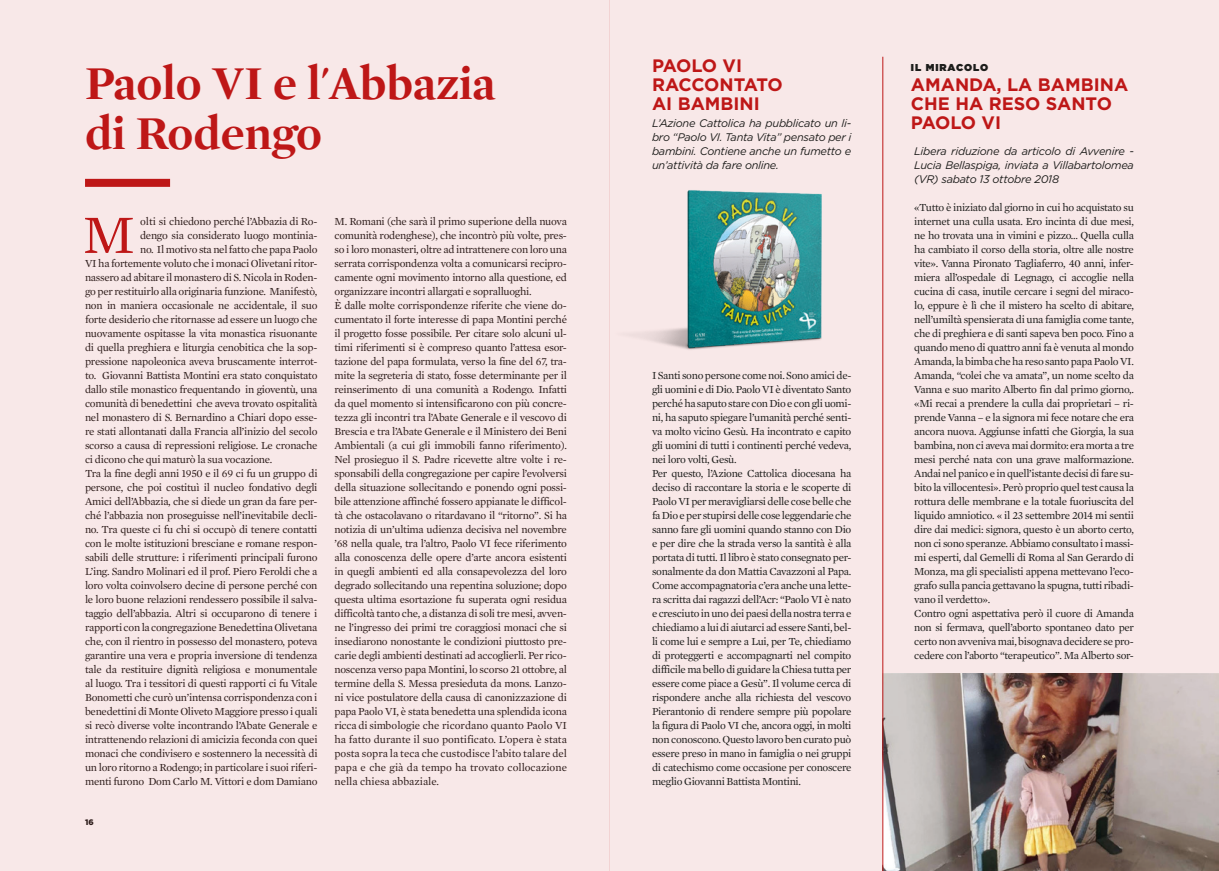
<style>
.page{position:relative;width:1219px;height:871px;background:#fff}
.page>*{position:absolute;margin:0;border:0;box-sizing:border-box;transform-origin:0 0}
.t1{font:55px "Mercury Text G1";color:#be1717}
.t2{font:700 48px "Mercury Display";color:#be1717}
.t3{font:700 18px/19px "Gotham";color:#be1717}
.t4{font:700 18px "Gotham";letter-spacing:-.02em;color:#be1717}
.t5{font:11px/14px "Mercury Text G1";letter-spacing:-.025em;color:#1d1d1b;text-align:justify}
.t6{font:italic 11px/14px "Gotham";letter-spacing:-.025em;color:#1d1d1b;text-align:justify}
.t7{font:900 10px "Gotham";letter-spacing:.09em;color:#1d1d1b}
.t8{font:900 8px "Gotham";color:#1d1d1b}
</style>
<div class="page">
<div style="left:609px;top:0;width:610px;height:870px;background:#f8e8e8"></div>
<div style="left:0;top:0;width:609px;height:870px;background:#f8e8e8"></div>
<img style="left:637px;top:190px;width:185px;height:160px">
<img style="left:883px;top:673px;width:336px;height:197px">
<hr style="left:882px;top:57px;width:1px;height:813px;background:#be1717">
<p class="t2" style="left:85px;top:55px;width:412px">Paolo VI e l'Abbazia</p>
<p class="t2" style="left:85px;top:105px;width:239px">di Rodengo</p>
<p class="t1" style="left:82px;top:202px;width:54px">M</p>
<p class="t5" style="left:140px;top:214px;width:179px">olti si chiedono perché l’Abbazia di Ro-</p>
<p class="t5" style="left:140px;top:228px;width:179px">dengo sia considerato luogo montinia-</p>
<p class="t5" style="left:140px;top:242px;width:179px">no. Il motivo sta nel fatto che papa Paolo</p>
<p class="t5" style="left:85px;top:256px;width:234px">VI ha fortemente voluto che i monaci Olivetani ritor-</p>
<p class="t5" style="left:85px;top:270px;width:234px">nassero ad abitare il monastero di S. Nicola in Roden-</p>
<p class="t5" style="left:85px;top:284px;width:234px">go per restituirlo alla originaria funzione. Manifestò,</p>
<p class="t5" style="left:85px;top:298px;width:234px">non in maniera occasionale ne accidentale, il suo</p>
<p class="t5" style="left:85px;top:312px;width:234px">forte desiderio che ritornasse ad essere un luogo che</p>
<p class="t5" style="left:85px;top:326px;width:234px">nuovamente ospitasse la vita monastica risuonante</p>
<p class="t5" style="left:85px;top:340px;width:234px">di quella preghiera e liturgia cenobitica che la sop-</p>
<p class="t5" style="left:85px;top:354px;width:234px">pressione napoleonica aveva bruscamente interrot-</p>
<p class="t5" style="left:85px;top:368px;width:234px">to. Giovanni Battista Montini era stato conquistato</p>
<p class="t5" style="left:85px;top:382px;width:234px">dallo stile monastico frequentando in gioventù, una</p>
<p class="t5" style="left:85px;top:396px;width:234px">comunità di benedettini che aveva trovato ospitalità</p>
<p class="t5" style="left:85px;top:410px;width:234px">nel monastero di S. Bernardino a Chiari dopo esse-</p>
<p class="t5" style="left:85px;top:424px;width:234px">re stati allontanati dalla Francia all’inizio del secolo</p>
<p class="t5" style="left:85px;top:438px;width:234px">scorso a causa di repressioni religiose. Le cronache</p>
<p class="t5" style="left:85px;top:452px;width:189px">ci dicono che qui maturò la sua vocazione.</p>
<p class="t5" style="left:85px;top:466px;width:234px">Tra la fine degli anni 1950 e il 69 ci fu un gruppo di persone, che poi costituì il nucleo fondativo degli Amici dell’Abbazia, che si diede un gran da fare per&shy;ché l’abbazia non proseguisse nell’inevitabile decli&shy;no. Tra queste ci fu chi si occupò di tenere contatti con le molte istituzioni bresciane e romane respon&shy;sabili delle strutture: i riferimenti principali furono L’ing. Sandro Molinari ed il prof. Piero Feroldi che a loro volta coinvolsero decine di persone perché con le loro buone relazioni rendessero possibile il salva&shy;taggio dell’abbazia. Altri si occuparono di tenere i rapporti con la congregazione Benedettina Olivetana che, con il rientro in possesso del monastero, poteva garantire una vera e propria inversione di tendenza tale da restituire dignità religiosa e monumentale al luogo. Tra i tessitori di questi rapporti ci fu Vitale Bonometti che curò un’intensa corrispondenza con i benedettini di Monte Oliveto Maggiore presso i quali si recò diverse volte incontrando l’Abate Generale e intrattenendo relazioni di amicizia feconda con quei monaci che condivisero e sostennero la necessità di un loro ritorno a Rodengo; in particolare i suoi riferi&shy;menti furono Dom Carlo M. Vittori e dom Damiano</p>
<p class="t8" style="left:85px;top:816px;width:10px">16</p>
<p class="t5" style="left:334px;top:214px;width:234px">M. Romani (che sarà il primo superione della nuova comunità rodenghese), che incontrò più volte, pres&shy;so i loro monasteri, oltre ad intrattenere con loro una serrata corrispondenza volta a comunicarsi recipro&shy;camente ogni movimento intorno alla questione, ed organizzare incontri allargati e sopralluoghi.</p>
<p class="t5" style="left:334px;top:298px;width:234px">È dalle molte corrispondenze riferite che viene do&shy;cumentato il forte interesse di papa Montini perché il progetto fosse possibile. Per citare solo alcuni ul&shy;timi riferimenti si è compreso quanto l’attesa esor&shy;tazione del papa formulata, verso la fine del 67, tra&shy;mite la segreteria di stato, fosse determinante per il reinserimento di una comunità a Rodengo. Infatti da quel momento si intensificarono con più concre&shy;tezza gli incontri tra l’Abate Generale e il vescovo di Brescia e tra l’Abate Generale e il Ministero dei Beni Ambientali (a cui gli immobili fanno riferimento).<br>Nel prosieguo il S. Padre ricevette altre volte i re&shy;sponsabili della congregazione per capire l’evolversi della situazione sollecitando e ponendo ogni possi&shy;bile attenzione affinché fossero appianate le difficol&shy;tà che ostacolavano o ritardavano il “ritorno”. Si ha notizia di un’ultima udienza decisiva nel novembre ’68 nella quale, tra l’altro, Paolo VI fece riferimento alla conoscenza delle opere d’arte ancora esistenti in quegli ambienti ed alla consapevolezza del loro degrado sollecitando una repentina soluzione; dopo questa ultima esortazione fu superata ogni residua difficoltà tanto che, a distanza di soli tre mesi, avven&shy;ne l’ingresso dei primi tre coraggiosi monaci che si insediarono nonostante le condizioni piuttosto pre&shy;carie degli ambienti destinati ad accoglierli. Per rico&shy;noscenza verso papa Montini, lo scorso 21 ottobre, al termine della S. Messa presieduta da mons. Lanzo&shy;ni vice postulatore della causa di canonizzazione di papa Paolo VI, è stata benedetta una splendida icona ricca di simbologie che ricordano quanto Paolo VI ha fatto durante il suo pontificato. L’opera è stata posta sopra la teca che custodisce l’abito talare del papa e che già da tempo ha trovato collocazione nella chiesa abbaziale.</p>
<p class="t3" style="left:652px;top:56px;width:92px">PAOLO VI</p>
<p class="t4" style="left:652px;top:72px;width:132px">RACCONTATO</p>
<p class="t3" style="left:652px;top:94px;width:109px">AI BAMBINI</p>
<p class="t6" style="left:652px;top:116px;width:201px">L’Azione Cattolica ha pubblicato un li&shy;bro “Paolo VI. Tanta Vita” pensato per i bambini. Contiene anche un fumetto e un’attività da fare online.</p>
<p class="t5" style="left:652px;top:368px;width:201px">I Santi sono persone come noi. Sono amici de&shy;gli uomini e di Dio. Paolo VI è diventato Santo perché ha saputo stare con Dio e con gli uomi&shy;ni, ha saputo spiegare l’umanità perché senti&shy;va molto vicino Gesù. Ha incontrato e capito gli uomini di tutti i continenti perché vedeva, nei loro volti, Gesù.</p>
<p class="t5" style="left:652px;top:466px;width:201px">Per questo, l’Azione Cattolica diocesana ha deciso di raccontare la storia e le scoperte di Paolo VI per meravigliarsi delle cose belle che fa Dio e per stupirsi delle cose leggendarie che sanno fare gli uomini quando stanno con Dio e per dire che la strada verso la santità è alla portata di tutti. Il libro è stato consegnato per&shy;sonalmente da don Mattia Cavazzoni al Papa.<br>Come accompagnatoria c’era anche una lette&shy;ra scritta dai ragazzi dell’Acr: “Paolo VI è nato e cresciuto in uno dei paesi della nostra terra e chiediamo a lui di aiutarci ad essere Santi, bel&shy;li come lui e sempre a Lui, per Te, chiediamo di proteggerti e accompagnarti nel compito difficile ma bello di guidare la Chiesa tutta per essere come piace a Gesù”. Il volume cerca di rispondere anche alla richiesta del vescovo Pierantonio di rendere sempre più popolare la figura di Paolo VI che, ancora oggi, in molti non conoscono. Questo lavoro ben curato può essere preso in mano in famiglia o nei gruppi di catechismo come occasione per conoscere meglio Giovanni Battista Montini.</p>
<p class="t7" style="left:911px;top:60px;width:79px">IL MIRACOLO</p>
<p class="t3" style="left:911px;top:75px;width:219px">AMANDA, LA BAMBINA<br>CHE HA RESO SANTO<br>PAOLO VI</p>
<p class="t6" style="left:914px;top:144px;width:221px">Libera riduzione da articolo di Avvenire - Lucia Bellaspiga, inviata a Villabartolomea (VR) sabato 13 ottobre 2018</p>
<p class="t5" style="left:914px;top:200px;width:221px">«Tutto è iniziato dal giorno in cui ho acquistato su internet una culla usata. Ero incinta di due mesi, ne ho trovata una in vimini e pizzo... Quella culla ha cambiato il corso della storia, oltre alle nostre vite». Vanna Pironato Tagliaferro, 40 anni, infer&shy;miera all’ospedale di Legnago, ci accoglie nella cucina di casa, inutile cercare i segni del miraco&shy;lo, eppure è lì che il mistero ha scelto di abitare, nell’umiltà spensierata di una famiglia come tante, che di preghiera e di santi sapeva ben poco. Fino a quando meno di quattro anni fa è venuta al mondo Amanda, la bimba che ha reso santo papa Paolo VI.</p>
<p class="t5" style="left:914px;top:368px;width:221px">Amanda, “colei che va amata”, un nome scelto da Vanna e suo marito Alberto fin dal primo giorno,. «Mi recai a prendere la culla dai proprietari – ri&shy;prende Vanna – e la signora mi fece notare che era ancora nuova. Aggiunse infatti che Giorgia, la sua bambina, non ci aveva mai dormito: era morta a tre mesi perché nata con una grave malformazione.<br>Andai nel panico e in quell’istante decisi di fare su&shy;bito la villocentesi». Però proprio quel test causa la rottura delle membrane e la totale fuoriuscita del liquido amniotico. « il 23 settembre 2014 mi sentii dire dai medici: signora, questo è un aborto certo, non ci sono speranze. Abbiamo consultato i massi&shy;mi esperti, dal Gemelli di Roma al San Gerardo di Monza, ma gli specialisti appena mettevano l’eco&shy;grafo sulla pancia gettavano la spugna, tutti ribadi&shy;vano il verdetto».</p>
<p class="t5" style="left:914px;top:606px;width:221px">Contro ogni aspettativa però il cuore di Amanda non si fermava, quell’aborto spontaneo dato per certo non avveniva mai, bisognava decidere se pro&shy;cedere con l’aborto “terapeutico”. Ma Alberto sor-</p>
</div>
